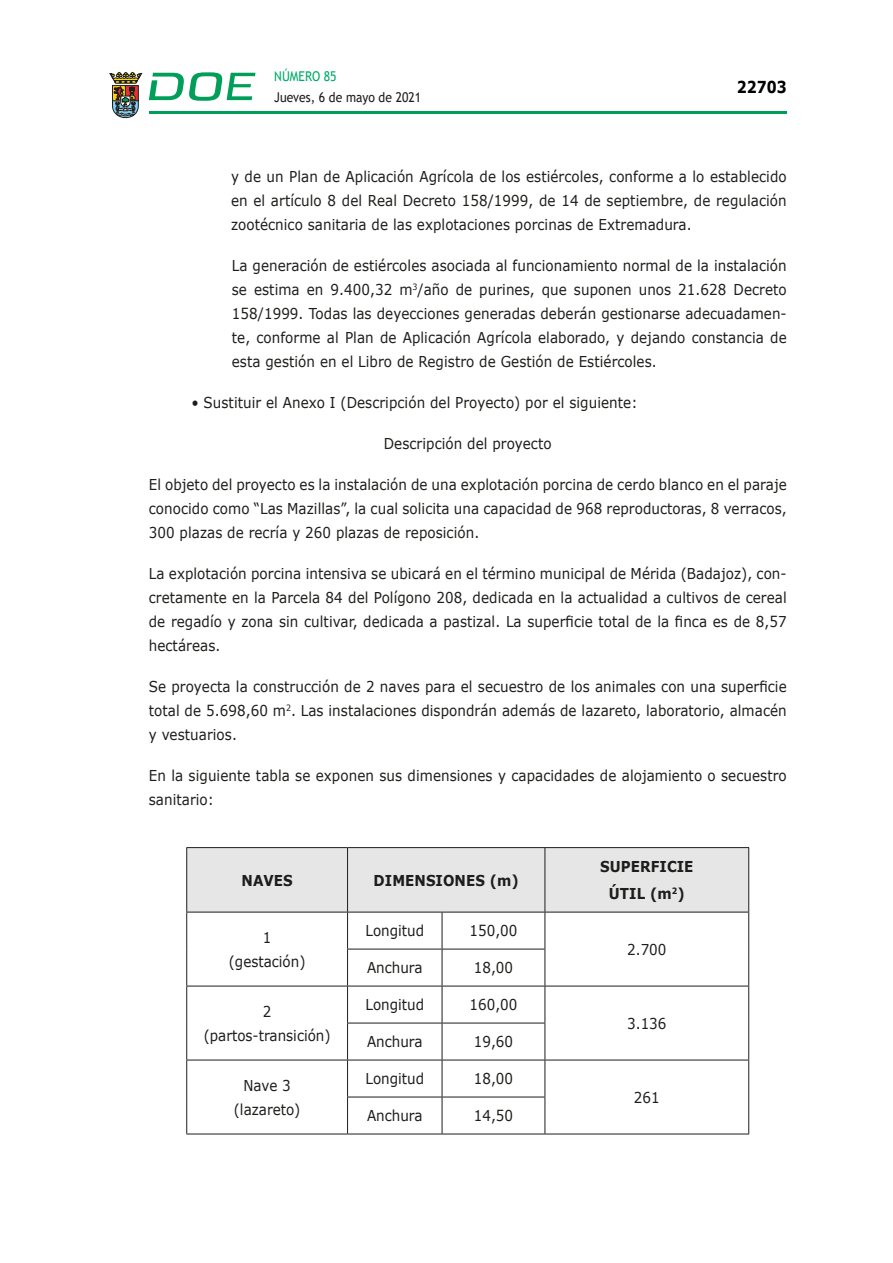
<style>
.page{position:relative;width:893px;height:1263px;background:#fff}
.page>*{position:absolute;margin:0;border:0;box-sizing:border-box;transform-origin:0 0}
.t1{font:700 16.5px "Verdana";color:#000;scale:.85 1}
.CUERPO_DE_TEXTO{font:15px/24px "Verdana";letter-spacing:.005em;color:#1d1d1b;text-align:justify;scale:.9 1}
.ENCABEZADO_TABLA{font:700 15px "Verdana";letter-spacing:.005em;color:#1d1d1b;scale:.9 1}
.t2{font:13.5px "Trebuchet MS";color:#1d1d1b;scale:.9 1}
.t3{font:13.5px "Trebuchet MS";color:#00ab67;scale:.9 1}
</style>
<div class="page">
<hr style="left:149px;top:111px;width:638px;height:3px;background:#009e59">
<svg style="left:109px;top:72px;width:33px;height:46px"></svg>
<svg style="left:149px;top:72px;width:106px;height:29px"></svg>
<div style="left:187px;top:848px;width:561px;height:64px;background:#e6e6e6"></div>
<hr style="left:186px;top:847px;width:162px;height:1px;background:#1d1d1b">
<hr style="left:186px;top:848px;width:1px;height:64px;background:#1d1d1b">
<hr style="left:348px;top:847px;width:94px;height:1px;background:#1d1d1b">
<hr style="left:347px;top:848px;width:1px;height:64px;background:#1d1d1b">
<hr style="left:442px;top:847px;width:103px;height:1px;background:#1d1d1b">
<hr style="left:545px;top:847px;width:204px;height:1px;background:#1d1d1b">
<hr style="left:545px;top:848px;width:1px;height:64px;background:#1d1d1b">
<hr style="left:748px;top:848px;width:1px;height:64px;background:#1d1d1b">
<hr style="left:186px;top:912px;width:162px;height:1px;background:#1d1d1b">
<hr style="left:186px;top:912px;width:1px;height:37px;background:#1d1d1b">
<hr style="left:186px;top:949px;width:1px;height:37px;background:#1d1d1b">
<hr style="left:348px;top:912px;width:94px;height:1px;background:#1d1d1b">
<hr style="left:347px;top:912px;width:1px;height:37px;background:#1d1d1b">
<hr style="left:442px;top:912px;width:103px;height:1px;background:#1d1d1b">
<hr style="left:442px;top:912px;width:1px;height:37px;background:#1d1d1b">
<hr style="left:545px;top:912px;width:204px;height:1px;background:#1d1d1b">
<hr style="left:545px;top:912px;width:1px;height:37px;background:#1d1d1b">
<hr style="left:748px;top:912px;width:1px;height:37px;background:#1d1d1b">
<hr style="left:748px;top:949px;width:1px;height:37px;background:#1d1d1b">
<hr style="left:347px;top:949px;width:95px;height:1px;background:#1d1d1b">
<hr style="left:347px;top:949px;width:1px;height:37px;background:#1d1d1b">
<hr style="left:442px;top:949px;width:103px;height:1px;background:#1d1d1b">
<hr style="left:442px;top:949px;width:1px;height:37px;background:#1d1d1b">
<hr style="left:545px;top:949px;width:1px;height:37px;background:#1d1d1b">
<hr style="left:186px;top:986px;width:162px;height:1px;background:#1d1d1b">
<hr style="left:186px;top:986px;width:1px;height:37px;background:#1d1d1b">
<hr style="left:186px;top:1023px;width:1px;height:37px;background:#1d1d1b">
<hr style="left:348px;top:986px;width:94px;height:1px;background:#1d1d1b">
<hr style="left:347px;top:986px;width:1px;height:37px;background:#1d1d1b">
<hr style="left:442px;top:986px;width:103px;height:1px;background:#1d1d1b">
<hr style="left:442px;top:986px;width:1px;height:37px;background:#1d1d1b">
<hr style="left:545px;top:986px;width:204px;height:1px;background:#1d1d1b">
<hr style="left:545px;top:986px;width:1px;height:37px;background:#1d1d1b">
<hr style="left:748px;top:986px;width:1px;height:37px;background:#1d1d1b">
<hr style="left:748px;top:1023px;width:1px;height:37px;background:#1d1d1b">
<hr style="left:347px;top:1023px;width:95px;height:1px;background:#1d1d1b">
<hr style="left:347px;top:1023px;width:1px;height:37px;background:#1d1d1b">
<hr style="left:442px;top:1023px;width:103px;height:1px;background:#1d1d1b">
<hr style="left:442px;top:1023px;width:1px;height:37px;background:#1d1d1b">
<hr style="left:545px;top:1023px;width:1px;height:37px;background:#1d1d1b">
<hr style="left:186px;top:1060px;width:162px;height:1px;background:#1d1d1b">
<hr style="left:186px;top:1060px;width:1px;height:37px;background:#1d1d1b">
<hr style="left:186px;top:1097px;width:1px;height:37px;background:#1d1d1b">
<hr style="left:348px;top:1060px;width:94px;height:1px;background:#1d1d1b">
<hr style="left:347px;top:1060px;width:1px;height:37px;background:#1d1d1b">
<hr style="left:442px;top:1060px;width:103px;height:1px;background:#1d1d1b">
<hr style="left:442px;top:1060px;width:1px;height:37px;background:#1d1d1b">
<hr style="left:545px;top:1060px;width:204px;height:1px;background:#1d1d1b">
<hr style="left:545px;top:1060px;width:1px;height:37px;background:#1d1d1b">
<hr style="left:748px;top:1060px;width:1px;height:37px;background:#1d1d1b">
<hr style="left:748px;top:1097px;width:1px;height:37px;background:#1d1d1b">
<hr style="left:347px;top:1097px;width:95px;height:1px;background:#1d1d1b">
<hr style="left:347px;top:1097px;width:1px;height:37px;background:#1d1d1b">
<hr style="left:442px;top:1097px;width:103px;height:1px;background:#1d1d1b">
<hr style="left:442px;top:1097px;width:1px;height:37px;background:#1d1d1b">
<hr style="left:545px;top:1097px;width:1px;height:37px;background:#1d1d1b">
<hr style="left:186px;top:1134px;width:162px;height:1px;background:#1d1d1b">
<hr style="left:348px;top:1134px;width:94px;height:1px;background:#1d1d1b">
<hr style="left:442px;top:1134px;width:103px;height:1px;background:#1d1d1b">
<hr style="left:545px;top:1134px;width:204px;height:1px;background:#1d1d1b">
<p class="t3" style="left:274px;top:67px;width:71px">NÚMERO 85</p>
<p class="t2" style="left:274px;top:88px;width:165px">Jueves, 6 de mayo de 2021</p>
<p class="t1" style="left:737px;top:75px;width:60px">22703</p>
<p class="CUERPO_DE_TEXTO" style="left:231px;top:164px;width:619px">y de un Plan de Aplicación Agrícola de los estiércoles, conforme a lo establecido en el artículo 8 del Real Decreto 158/1999, de 14 de septiembre, de regulación zootécnico sanitaria de las explotaciones porcinas de Extremadura.</p>
<p class="CUERPO_DE_TEXTO" style="left:232px;top:253px;width:618px">La generación de estiércoles asociada al funcionamiento normal de la instalación se estima en 9.400,32 m<sup>3</sup>/año de purines, que suponen unos 21.628 Decreto 158/1999. Todas las deyecciones generadas deberán gestionarse adecuadamen&shy;te, conforme al Plan de Aplicación Agrícola elaborado, y dejando constancia de esta gestión en el Libro de Registro de Gestión de Estiércoles.</p>
<p class="CUERPO_DE_TEXTO" style="left:191px;top:390px;width:497px">• Sustituir el Anexo I (Descripción del Proyecto) por el siguiente:</p>
<p class="CUERPO_DE_TEXTO" style="left:384px;top:431px;width:188px">Descripción del proyecto</p>
<p class="CUERPO_DE_TEXTO" style="left:149px;top:472px;width:710px">El objeto del proyecto es la instalación de una explotación porcina de cerdo blanco en el paraje conocido como “Las Mazillas”, la cual solicita una capacidad de 968 reproductoras, 8 verracos, 300 plazas de recría y 260 plazas de reposición.</p>
<p class="CUERPO_DE_TEXTO" style="left:149px;top:561px;width:710px">La explotación porcina intensiva se ubicará en el término municipal de Mérida (Badajoz), con&shy;cretamente en la Parcela 84 del Polígono 208, dedicada en la actualidad a cultivos de cereal de regadío y zona sin cultivar, dedicada a pastizal. La superficie total de la finca es de 8,57 hectáreas.</p>
<p class="CUERPO_DE_TEXTO" style="left:149px;top:674px;width:710px">Se proyecta la construcción de 2 naves para el secuestro de los animales con una superficie total de 5.698,60 m<sup>2</sup>. Las instalaciones dispondrán además de lazareto, laboratorio, almacén y vestuarios.</p>
<p class="CUERPO_DE_TEXTO" style="left:149px;top:763px;width:710px">En la siguiente tabla se exponen sus dimensiones y capacidades de alojamiento o secuestro sanitario:</p>
<p class="ENCABEZADO_TABLA" style="left:241px;top:869px;width:58px">NAVES</p>
<p class="ENCABEZADO_TABLA" style="left:374px;top:869px;width:163px">DIMENSIONES (m)</p>
<p class="CUERPO_DE_TEXTO" style="left:263px;top:925px;width:11px">1</p>
<p class="CUERPO_DE_TEXTO" style="left:229px;top:949px;width:87px">(gestación)</p>
<p class="CUERPO_DE_TEXTO" style="left:263px;top:999px;width:11px">2</p>
<p class="CUERPO_DE_TEXTO" style="left:204px;top:1023px;width:143px">(partos-transición)</p>
<p class="CUERPO_DE_TEXTO" style="left:243px;top:1073px;width:54px">Nave 3</p>
<p class="CUERPO_DE_TEXTO" style="left:234px;top:1097px;width:75px">(lazareto)</p>
<p class="CUERPO_DE_TEXTO" style="left:365px;top:919px;width:67px">Longitud</p>
<p class="CUERPO_DE_TEXTO" style="left:470px;top:919px;width:55px">150,00</p>
<p class="CUERPO_DE_TEXTO" style="left:367px;top:956px;width:63px">Anchura</p>
<p class="CUERPO_DE_TEXTO" style="left:474px;top:956px;width:45px">18,00</p>
<p class="CUERPO_DE_TEXTO" style="left:365px;top:993px;width:67px">Longitud</p>
<p class="CUERPO_DE_TEXTO" style="left:470px;top:993px;width:55px">160,00</p>
<p class="CUERPO_DE_TEXTO" style="left:367px;top:1030px;width:63px">Anchura</p>
<p class="CUERPO_DE_TEXTO" style="left:474px;top:1030px;width:45px">19,60</p>
<p class="CUERPO_DE_TEXTO" style="left:365px;top:1067px;width:67px">Longitud</p>
<p class="CUERPO_DE_TEXTO" style="left:474px;top:1067px;width:45px">18,00</p>
<p class="CUERPO_DE_TEXTO" style="left:367px;top:1104px;width:63px">Anchura</p>
<p class="CUERPO_DE_TEXTO" style="left:474px;top:1104px;width:45px">14,50</p>
<p class="ENCABEZADO_TABLA" style="left:600px;top:856px;width:105px">SUPERFICIE</p>
<p class="ENCABEZADO_TABLA" style="left:609px;top:883px;width:86px">ÚTIL (m<sup>2</sup>)</p>
<p class="CUERPO_DE_TEXTO" style="left:627px;top:937px;width:45px">2.700</p>
<p class="CUERPO_DE_TEXTO" style="left:627px;top:1011px;width:45px">3.136</p>
<p class="CUERPO_DE_TEXTO" style="left:634px;top:1085px;width:30px">261</p>
</div>
